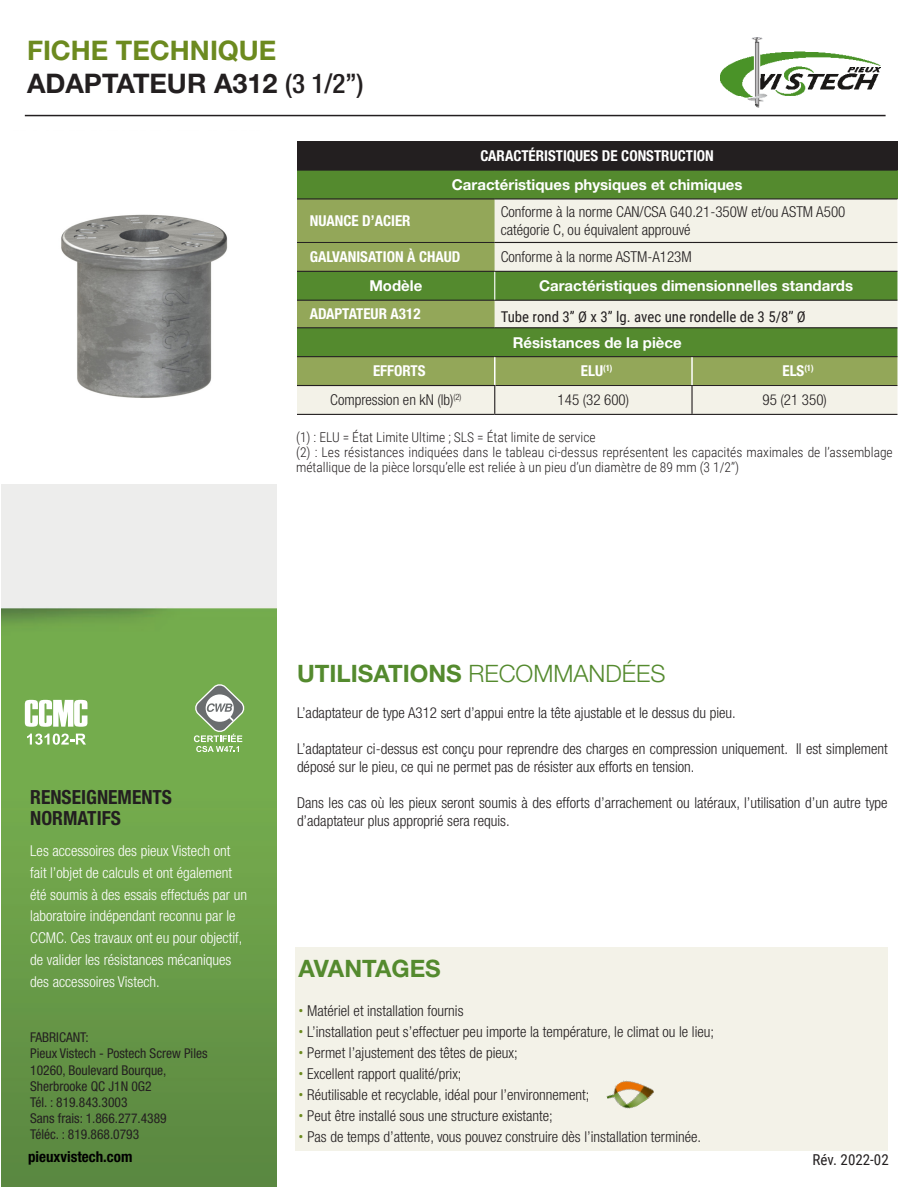
<style>
.page{position:relative;width:918px;height:1188px;background:#fff}
.page>*{position:absolute;margin:0;border:0;box-sizing:border-box;transform-origin:0 0}
.t1{font:700 27px/32.4px "Helvetica Neue LT Std";color:#6c8a1f}
.t2{font:700 24px "Helvetica Neue LT Std";color:#548a2e}
.t3{font:700 condensed 19.5px/20.4px "Helvetica Neue LT Std";color:#231f20}
.t4{font:300 condensed 15px/18px "Helvetica Neue LT Std";color:#231f20}
.t5{font:300 condensed 15px/21.9px "Helvetica Neue LT Std";color:#fff}
.t6{font:700 15px "Helvetica Neue LT Std";color:#fff}
.t7{font:700 condensed 15px "Helvetica Neue LT Std";color:#fff}
.t8{font:700 condensed 15px "Helvetica Neue LT Std";color:#000}
.t9{font:15px "Roboto Condensed";color:#231f20}
.t10{font:14.85px "Roboto Condensed";color:#231f20}
.t11{font:300 13.5px/15px "Roboto Condensed";color:#231f20}
.t12{font:condensed 13.5px/16.2px "Helvetica Neue LT Std";color:#231f20}
.s1{color:#231f20}
.s2{font-weight:500;font-stretch:condensed;color:#231f20}
.s3{font-weight:300}
.s4{font-family:"Roboto";font-weight:400;font-stretch:normal;color:#6c8a1f}
</style>
<div class="page">
<img style="left:1px;top:484px;width:275px;height:703px">
<img style="left:721px;top:38px;width:159px;height:70px">
<hr style="left:25px;top:115px;width:861px;height:1px;background:#231f20">
<svg style="left:25px;top:700px;width:62px;height:27px"></svg>
<svg style="left:27px;top:734px;width:59px;height:11px"></svg>
<svg style="left:192px;top:681px;width:56px;height:71px"></svg>
<div style="left:295px;top:947px;width:593px;height:203px;background:#f3f2e8"></div>
<img style="left:606px;top:1080px;width:48px;height:29px">
<div style="left:297px;top:141px;width:600px;height:29px;background:#231f20"></div>
<div style="left:297px;top:170px;width:600px;height:29px;background:#548a2e"></div>
<svg style="left:297px;top:200px;width:600px;height:214px;background:#cbd2ad"></svg>
<svg style="left:297px;top:272px;width:600px;height:84px;background:#7ba259"></svg>
<hr style="left:297px;top:242px;width:198px;height:1px;background:#231f20">
<hr style="left:495px;top:242px;width:197px;height:1px;background:#231f20">
<hr style="left:692px;top:242px;width:205px;height:1px;background:#231f20">
<hr style="left:297px;top:170px;width:198px;height:1px;background:#231f20">
<hr style="left:495px;top:170px;width:197px;height:1px;background:#231f20">
<hr style="left:692px;top:170px;width:205px;height:1px;background:#231f20">
<hr style="left:297px;top:198px;width:198px;height:2px;background:#231f20">
<hr style="left:495px;top:198px;width:197px;height:2px;background:#231f20">
<hr style="left:692px;top:198px;width:205px;height:2px;background:#231f20">
<hr style="left:495px;top:271px;width:197px;height:1px;background:#231f20">
<hr style="left:692px;top:271px;width:205px;height:1px;background:#231f20">
<hr style="left:297px;top:327px;width:198px;height:1px;background:#231f20">
<hr style="left:495px;top:327px;width:197px;height:1px;background:#231f20">
<hr style="left:692px;top:327px;width:205px;height:1px;background:#231f20">
<hr style="left:495px;top:300px;width:197px;height:1px;background:#231f20">
<hr style="left:692px;top:300px;width:205px;height:1px;background:#231f20">
<hr style="left:495px;top:414px;width:197px;height:1px;background:#231f20">
<hr style="left:692px;top:414px;width:205px;height:1px;background:#231f20">
<hr style="left:691px;top:386px;width:2px;height:28px;background:#231f20">
<hr style="left:297px;top:356px;width:198px;height:1px;background:#231f20">
<hr style="left:495px;top:356px;width:197px;height:1px;background:#231f20">
<hr style="left:692px;top:356px;width:205px;height:1px;background:#231f20">
<hr style="left:496px;top:385px;width:196px;height:1px;background:#231f20">
<hr style="left:692px;top:385px;width:205px;height:1px;background:#231f20">
<hr style="left:494px;top:357px;width:2px;height:28px;background:#fff">
<hr style="left:691px;top:357px;width:2px;height:28px;background:#fff">
<hr style="left:297px;top:385px;width:198px;height:1px;background:#231f20">
<svg style="left:494px;top:386px;width:1px;height:28px"></svg>
<hr style="left:297px;top:414px;width:198px;height:1px;background:#231f20">
<hr style="left:297px;top:271px;width:198px;height:1px;background:#231f20">
<hr style="left:297px;top:300px;width:198px;height:1px;background:#231f20">
<svg style="left:494px;top:272px;width:1px;height:28px"></svg>
<img style="left:61px;top:214px;width:167px;height:184px">
<h1 class="t1" style="left:27px;top:34px;width:338px">FICHE TECHNIQUE<br><span class="s1">ADAPTATEUR A312</span> <span class="s2">(3 1/2’’)</span></h1>
<p class="t7" style="left:481px;top:147px;width:235px">CARACTÉRISTIQUES DE CONSTRUCTION</p>
<p class="t6" style="left:452px;top:175px;width:292px">Caractéristiques physiques et chimiques</p>
<p class="t7" style="left:310px;top:212px;width:102px">NUANCE D’ACIER</p>
<p class="t4" style="left:501px;top:203px;width:346px">Conforme à la norme CAN/CSA G40.21-350W et/ou ASTM A500 catégorie C, ou équivalent approuvé</p>
<p class="t7" style="left:310px;top:248px;width:152px">GALVANISATION À CHAUD</p>
<p class="t4" style="left:501px;top:248px;width:193px">Conforme à la norme ASTM-A123M</p>
<p class="t6" style="left:369px;top:277px;width:55px">Modèle</p>
<p class="t6" style="left:539px;top:277px;width:316px">Caractéristiques dimensionnelles standards</p>
<p class="t7" style="left:310px;top:305px;width:112px">ADAPTATEUR A312</p>
<p class="t10" style="left:501px;top:306px;width:307px">Tube rond 3’’ Ø x 3’’ lg. avec une rondelle de 3 5/8’’ Ø</p>
<p class="t6" style="left:513px;top:333px;width:171px">Résistances de la pièce</p>
<p class="t7" style="left:373px;top:362px;width:54px">EFFORTS</p>
<p class="t7" style="left:581px;top:362px;width:33px">ELU<sup>(1)</sup></p>
<p class="t7" style="left:782px;top:362px;width:33px">ELS<sup>(1)</sup></p>
<p class="t4" style="left:330px;top:391px;width:133px">Compression en kN (lb)<sup>(2)</sup></p>
<p class="t4" style="left:558px;top:391px;width:73px">145 (32 600)</p>
<p class="t4" style="left:763px;top:391px;width:66px">95 (21 350)</p>
<p class="t11" style="left:296px;top:430px;width:301px">(1) : ELU = État Limite Ultime ; SLS = État limite de service</p>
<p class="t11" style="left:296px;top:445px;width:598px">(2) : Les résistances indiquées dans le tableau ci-dessus représentent les capacités maximales de l’assemblage métallique de la pièce lorsqu’elle est reliée à un pieu d’un diamètre de 89 mm (3 1/2’’)</p>
<h3 class="t3" style="left:30px;top:787px;width:143px">RENSEIGNEMENTS<br>NORMATIFS</h3>
<p class="t5" style="left:30px;top:839px;width:218px">Les accessoires des pieux Vistech ont fait l’objet de calculs et ont également été soumis à des essais effectués par un laboratoire indépendant reconnu par le CCMC. Ces travaux ont eu pour objectif, de valider les résistances mécaniques des accessoires Vistech.</p>
<p class="t12" style="left:30px;top:1029px;width:179px">FABRICANT:<br>Pieux Vistech - Postech Screw Piles<br>10260, Boulevard Bourque,<br>Sherbrooke QC J1N 0G2<br>Tél. : 819.843.3003<br>Sans frais: 1.866.277.4389<br>Téléc. : 819.868.0793</p>
<p class="t8" style="left:28px;top:1148px;width:106px">pieuxvistech.com</p>
<p class="t2" style="left:297px;top:659px;width:370px">UTILISATIONS <span class="s3">RECOMMANDÉES</span></p>
<p class="t4" style="left:297px;top:704px;width:440px">L’adaptateur de type A312 sert d’appui entre la tête ajustable et le dessus du pieu.</p>
<p class="t4" style="left:297px;top:740px;width:592px">L’adaptateur ci-dessus est conçu pour reprendre des charges en compression uniquement. Il est simplement déposé sur le pieu, ce qui ne permet pas de résister aux efforts en tension.</p>
<p class="t4" style="left:297px;top:794px;width:592px">Dans les cas où les pieux seront soumis à des efforts d’arrachement ou latéraux, l’utilisation d’un autre type d’adaptateur plus approprié sera requis.</p>
<p class="t2" style="left:299px;top:954px;width:144px">AVANTAGES</p>
<p class="t4" style="left:299px;top:1002px;width:166px"><span class="s4">•</span> Matériel et installation fournis</p>
<p class="t4" style="left:299px;top:1023px;width:417px"><span class="s4">•</span> L’installation peut s’effectuer peu importe la température, le climat ou le lieu;</p>
<p class="t4" style="left:299px;top:1044px;width:221px"><span class="s4">•</span> Permet l’ajustement des têtes de pieux;</p>
<p class="t4" style="left:299px;top:1065px;width:164px"><span class="s4">•</span> Excellent rapport qualité/prix;</p>
<p class="t4" style="left:299px;top:1086px;width:292px"><span class="s4">•</span> Réutilisable et recyclable, idéal pour l’environnement;</p>
<p class="t4" style="left:299px;top:1107px;width:256px"><span class="s4">•</span> Peut être installé sous une structure existante;</p>
<p class="t4" style="left:299px;top:1128px;width:404px"><span class="s4">•</span> Pas de temps d’attente, vous pouvez construire dès l’installation terminée.</p>
<p class="t9" style="left:813px;top:1149px;width:78px">Rév. 2022-02</p>
</div>
